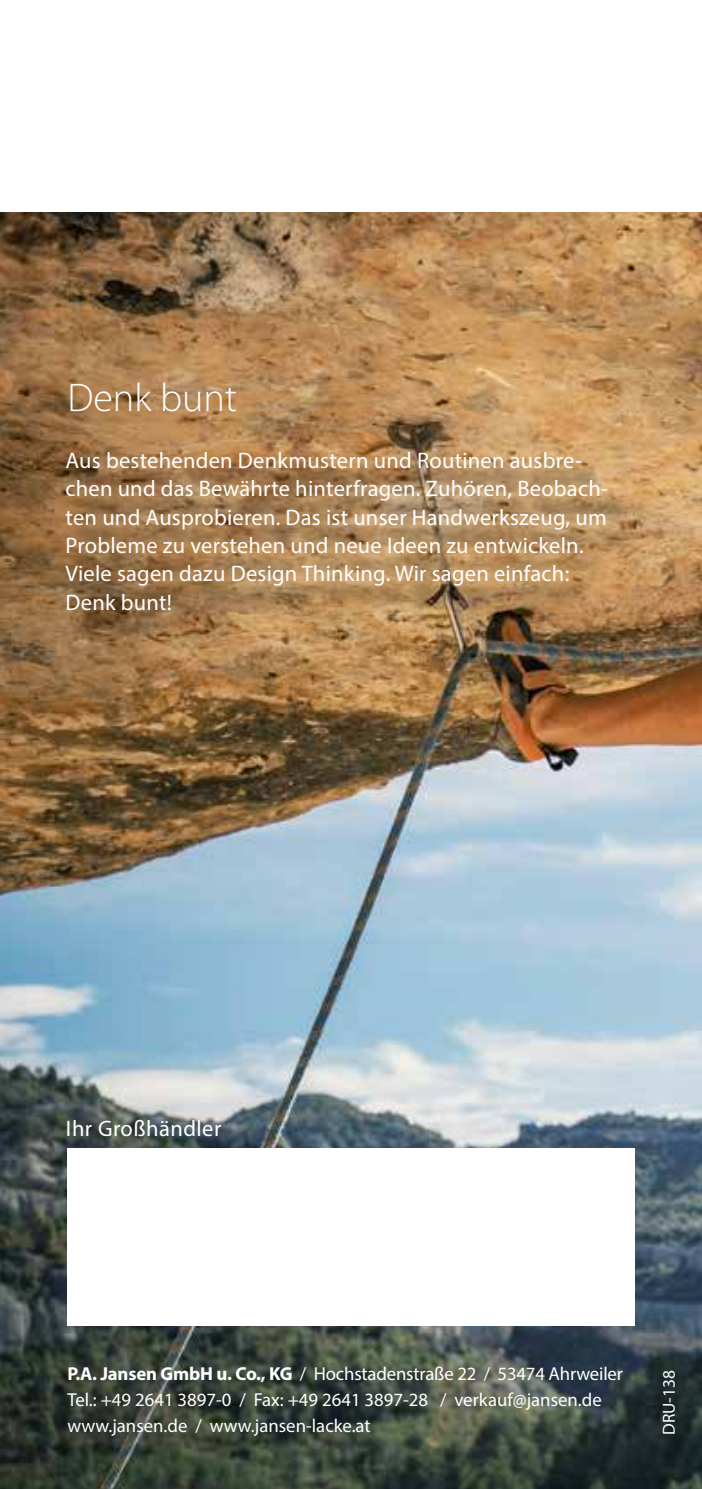
<style>
.page{position:relative;width:702px;height:1489px;background:#fff}
.page>*{position:absolute;margin:0;border:0;box-sizing:border-box;transform-origin:0 0}
.t1{font:300 40px "Myriad Pro";color:#fff}
.t2{font:22.5px/28.2px "Myriad Pro";letter-spacing:.01em;color:#fff}
.t3{font:18.75px/26.2px "Myriad Pro";color:#fff}
.t4{font:17.5px "Myriad Pro";color:#fff}
.s1{font-weight:700}
</style>
<div class="page">
<img style="left:0;top:213px;width:702px;height:1275px">
<div style="left:67px;top:1148px;width:567px;height:177px;background:#fff"></div>
<div style="left:70px;top:456px;width:566px;height:185px;background:#000;opacity:.75"></div>
<h1 class="t1" style="left:67px;top:375px;width:171px">Denk bunt</h1>
<p class="t2" style="left:66px;top:446px;width:544px">Aus bestehenden Denkmustern und Routinen ausbre&shy;chen und das Bewährte hinterfragen. Zuhören, Beobach&shy;ten und Ausprobieren. Das ist unser Handwerkszeug, um Probleme zu verstehen und neue Ideen zu entwickeln.<br>Viele sagen dazu Design Thinking. Wir sagen einfach:<br>Denk bunt!</p>
<p class="t2" style="left:66px;top:1113px;width:157px">Ihr Großhändler</p>
<p class="t3" style="left:67px;top:1359px;width:557px"><span class="s1">P.A. Jansen GmbH u. Co., KG</span> / Hochstadenstraße 22 / 53474 Ahrweiler<br>Tel.: +49 2641 3897-0 / Fax: +49 2641 3897-28 / verkauf@jansen.de www.jansen.de / www.jansen-lacke.at</p>
<p class="t4" style="left:658px;top:1434px;width:66px;rotate:-90deg">DRU-138</p>
</div>
